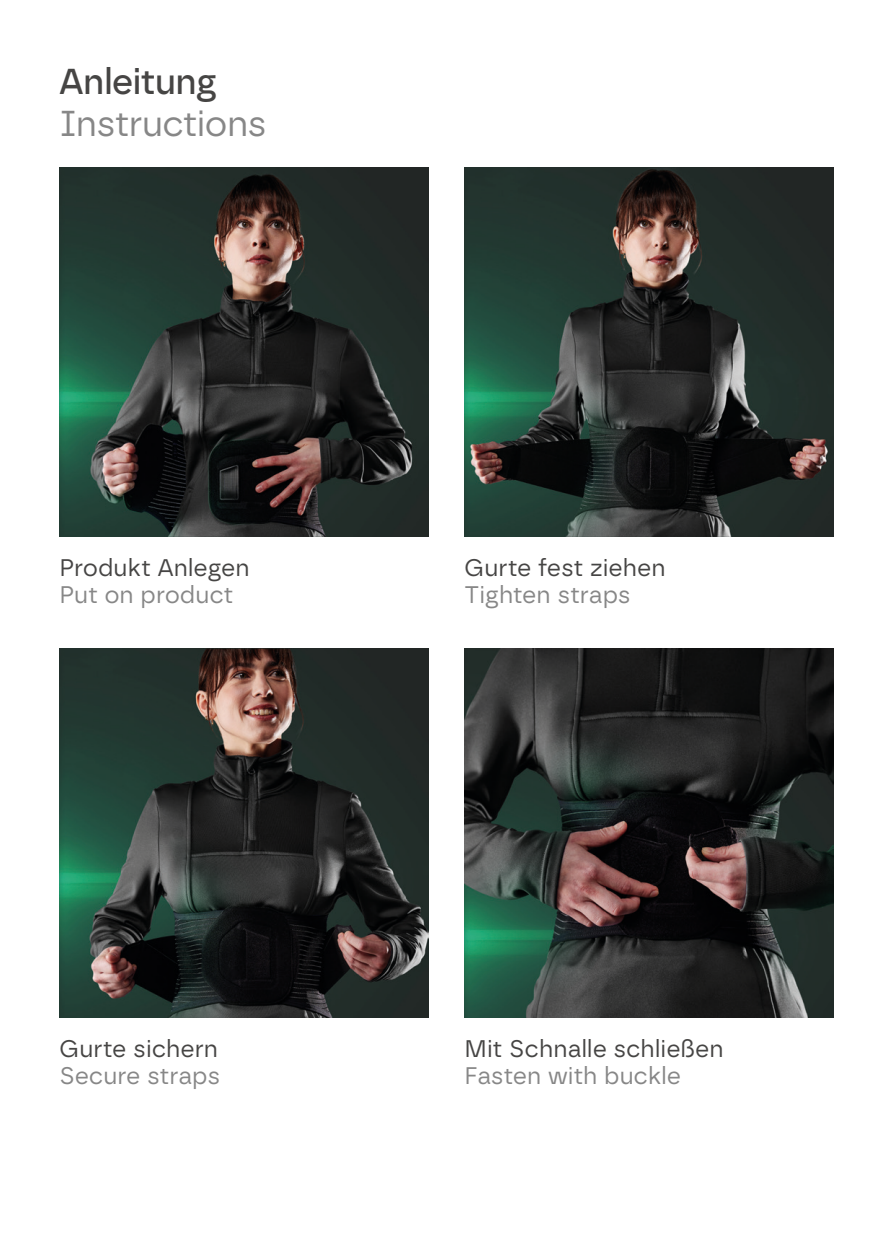
<style>
.page{position:relative;width:893px;height:1259px;background:#fff}
.page>*{position:absolute;margin:0;border:0;box-sizing:border-box;transform-origin:0 0}
.t1{font:36px "Borna";letter-spacing:-.015em;color:#878787}
.t2{font:500 36px "Borna";letter-spacing:-.005em;color:#464544}
.t3{font:24px "Borna";letter-spacing:.01em;color:#464544}
.t4{font:24px "Borna";letter-spacing:.005em;color:#878787}
</style>
<div class="page">
<img style="left:60px;top:167px;width:368px;height:369px">
<img style="left:464px;top:167px;width:369px;height:369px">
<img style="left:60px;top:648px;width:368px;height:369px">
<img style="left:464px;top:648px;width:369px;height:369px">
<p class="t2" style="left:60px;top:59px;width:159px">Anleitung</p>
<p class="t1" style="left:60px;top:101px;width:209px">Instructions</p>
<p class="t3" style="left:60px;top:553px;width:192px">Produkt Anlegen</p>
<p class="t4" style="left:60px;top:580px;width:175px">Put on product</p>
<p class="t3" style="left:60px;top:1034px;width:160px">Gurte sichern</p>
<p class="t4" style="left:60px;top:1061px;width:162px">Secure straps</p>
<p class="t3" style="left:464px;top:553px;width:202px">Gurte fest ziehen</p>
<p class="t4" style="left:464px;top:580px;width:168px">Tighten straps</p>
<p class="t3" style="left:464px;top:1034px;width:260px">Mit Schnalle schließen</p>
<p class="t4" style="left:464px;top:1061px;width:218px">Fasten with buckle</p>
</div>
